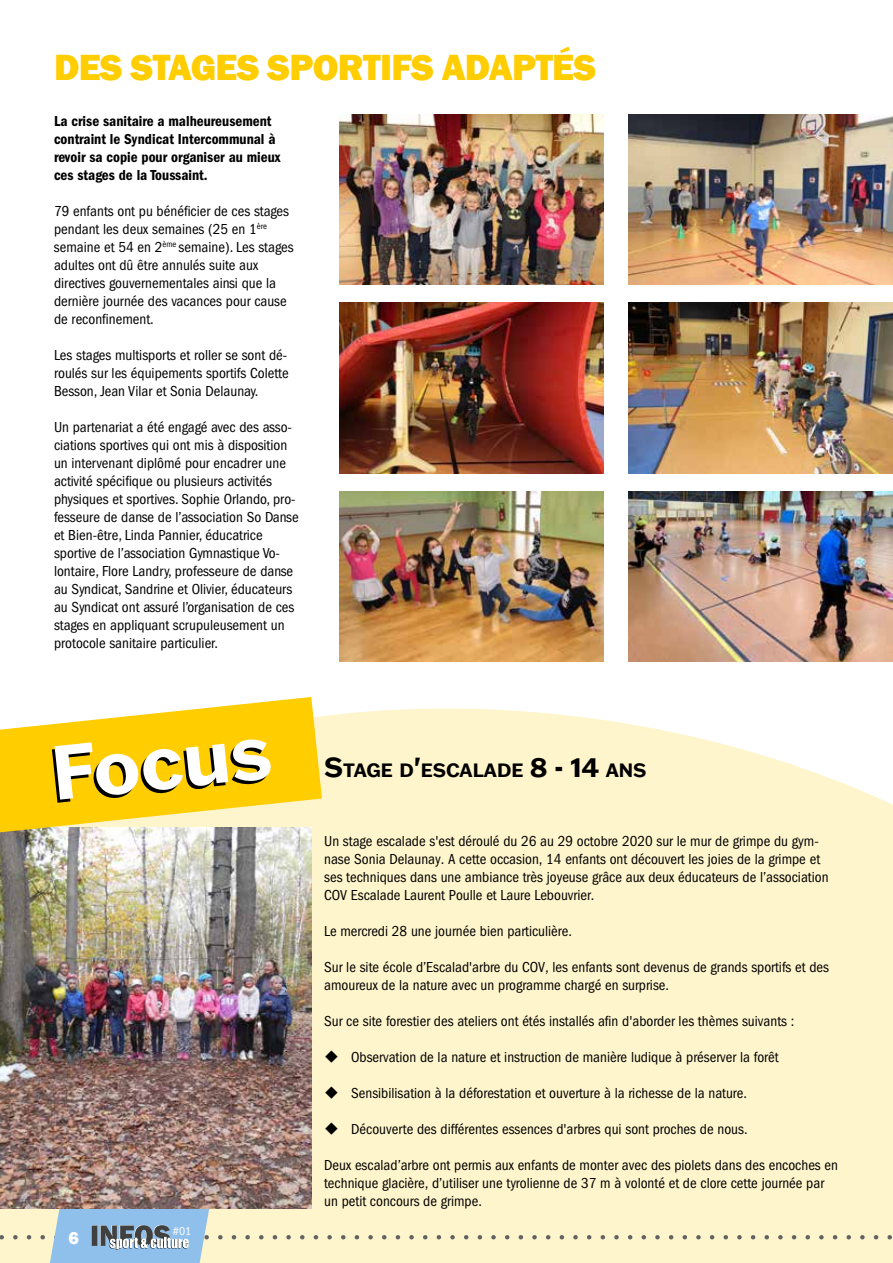
<style>
.page{position:relative;width:893px;height:1263px;background:#fff}
.page>*{position:absolute;margin:0;border:0;box-sizing:border-box;transform-origin:0 0}
.t1{font:700 75px "Franklin Gothic ATF";color:#fff}
.t2{font:800 37.5px "Franklin Gothic";letter-spacing:-.02em;color:#ffcd00}
.t3{font:700 18.9px "Franklin Gothic ATF";color:#000}
.t4{font:800 18px "Franklin Gothic";color:#fff}
.t5{font:condensed 15px/18px "Franklin Gothic LT Pro";color:#000}
.t6{font:15px/18px "Franklin Gothic LT Pro Cn Dm";color:#000}
.t7{font:condensed 12px "Franklin Gothic LT Pro";color:#fff}
.s1{font-size:27px}
</style>
<div class="page">
<div style="left:311px;top:708px;width:582px;height:501px;background:#fff5cc"></div>
<svg style="left:0;top:1209px;width:893px;height:54px;background:#e9e7cc"></svg>
<img style="left:339px;top:115px;width:265px;height:170px">
<img style="left:628px;top:115px;width:265px;height:170px">
<img style="left:339px;top:303px;width:265px;height:170px">
<img style="left:628px;top:303px;width:265px;height:170px">
<img style="left:339px;top:491px;width:265px;height:170px">
<img style="left:628px;top:491px;width:265px;height:170px">
<img style="left:0;top:832px;width:311px;height:377px">
<svg style="left:0;top:697px;width:322px;height:135px;background:#fdd739"></svg>
<svg style="left:325px;top:1050px;width:13px;height:13px"></svg>
<svg style="left:325px;top:1086px;width:13px;height:13px"></svg>
<svg style="left:325px;top:1122px;width:13px;height:13px"></svg>
<h2 class="t2" style="left:54px;top:43px;width:544px">DES STAGES SPORTIFS ADAPTÉS</h2>
<p class="t6" style="left:54px;top:112px;width:228px">La crise sanitaire a malheureusement contraint le Syndicat Intercommunal à revoir sa copie pour organiser au mieux ces stages de la Toussaint.</p>
<p class="t5" style="left:54px;top:202px;width:241px">79 enfants ont pu bénéficier de ces stages pendant les deux semaines (25 en 1<sup>ère </sup>semaine et 54 en 2<sup>ème</sup> semaine). Les stages adultes ont dû être annulés suite aux directives gouvernementales ainsi que la dernière journée des vacances pour cause de reconfinement.</p>
<p class="t5" style="left:54px;top:346px;width:236px;text-align:justify">Les stages multisports et roller se sont dé&shy;roulés sur les équipements sportifs Colette Besson, Jean Vilar et Sonia Delaunay.</p>
<p class="t5" style="left:54px;top:418px;width:246px">Un partenariat a été engagé avec des asso&shy;ciations sportives qui ont mis à disposition un intervenant diplômé pour encadrer une activité spécifique ou plusieurs activités physiques et sportives. Sophie Orlando, pro&shy;fesseure de danse de l’association So Danse et Bien-être, Linda Pannier, éducatrice sportive de l’association Gymnastique Vo&shy;lontaire, Flore Landry, professeure de danse au Syndicat, Sandrine et Olivier, éducateurs au Syndicat ont assuré l’organisation de ces stages en appliquant scrupuleusement un protocole sanitaire particulier.</p>
<h1 class="t1" style="left:47px;top:723px;width:222px;rotate:-6deg">Focus</h1>
<p class="t4" style="left:69px;top:1226px;width:12px">6</p>
<p class="t7" style="left:173px;top:1224px;width:20px">#01</p>
<p class="t3" style="left:324px;top:758px;width:323px"><span class="s1">S</span>TAGE D<span class="s1">'</span>ESCALADE <span class="s1">8 - 14</span> ANS</p>
<p class="t5" style="left:324px;top:832px;width:506px">Un stage escalade s'est déroulé du 26 au 29 octobre 2020 sur le mur de grimpe du gym&shy;nase Sonia Delaunay. A cette occasion, 14 enfants ont découvert les joies de la grimpe et ses techniques dans une ambiance très joyeuse grâce aux deux éducateurs de l’association COV Escalade Laurent Poulle et Laure Lebouvrier.</p>
<p class="t5" style="left:324px;top:922px;width:249px">Le mercredi 28 une journée bien particulière.</p>
<p class="t5" style="left:324px;top:958px;width:506px">Sur le site école d’Escalad'arbre du COV, les enfants sont devenus de grands sportifs et des amoureux de la nature avec un programme chargé en surprise.</p>
<p class="t5" style="left:324px;top:1012px;width:472px">Sur ce site forestier des ateliers ont étés installés afin d'aborder les thèmes suivants :</p>
<p class="t5" style="left:351px;top:1048px;width:429px">Observation de la nature et instruction de manière ludique à préserver la forêt</p>
<p class="t5" style="left:351px;top:1084px;width:397px">Sensibilisation à la déforestation et ouverture à la richesse de la nature.</p>
<p class="t5" style="left:351px;top:1120px;width:398px">Découverte des différentes essences d'arbres qui sont proches de nous.</p>
<p class="t5" style="left:324px;top:1156px;width:515px">Deux escalad’arbre ont permis aux enfants de monter avec des piolets dans des encoches en technique glacière, d’utiliser une tyrolienne de 37 m à volonté et de clore cette journée par un petit concours de grimpe.</p>
</div>
